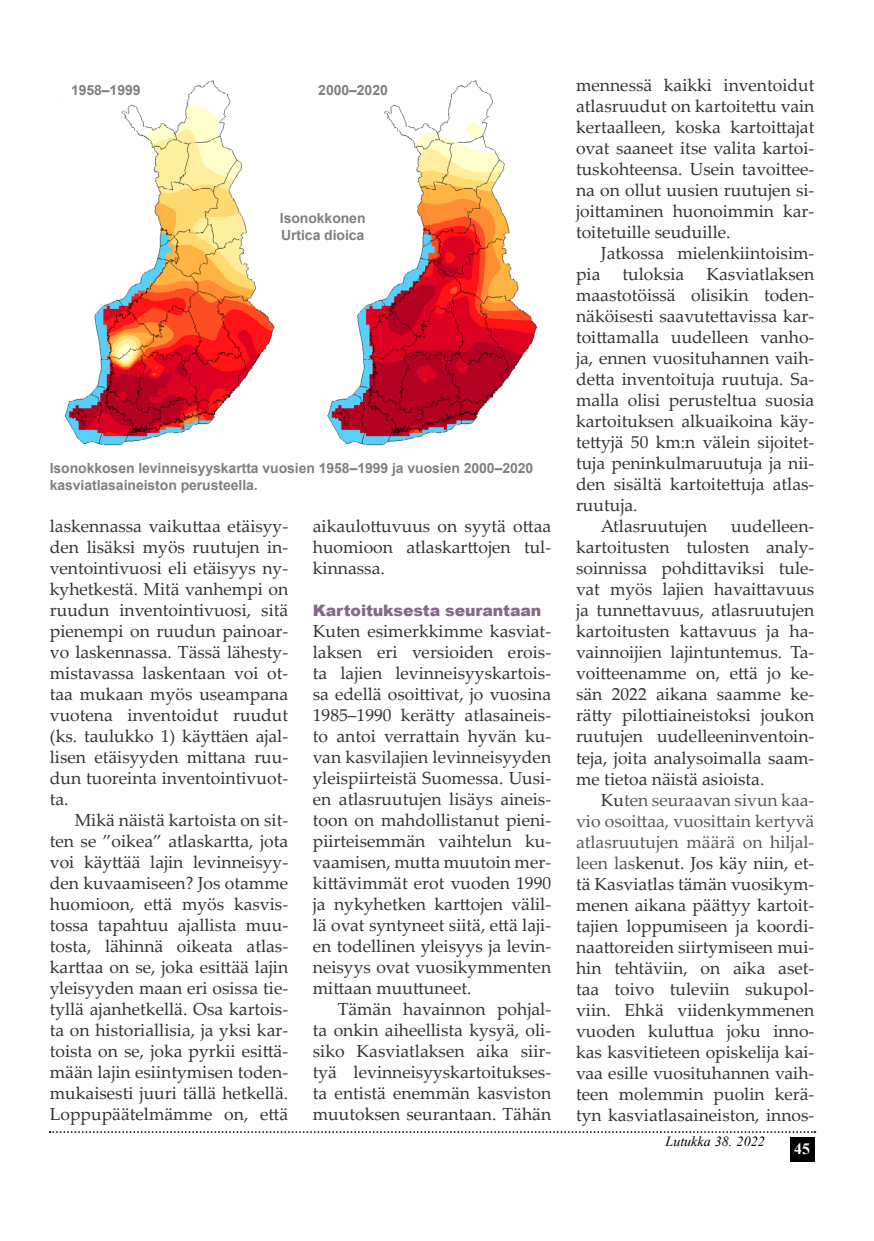
<style>
.page{position:relative;width:874px;height:1241px;background:#fff}
.page>*{position:absolute;margin:0;border:0;box-sizing:border-box;transform-origin:0 0}
.t1{font:17.5px/21px "Palatino Linotype";color:#333;text-align:justify}
.t2{font:900 15.75px "Arial";letter-spacing:-.01em;color:#876690}
.t3{font:700 15.75px "Times New Roman";color:#fff}
.t4{font:700 14px/17.5px "Arial";letter-spacing:-.005em;color:#808080}
.t5{font:italic 14px "Times New Roman";color:#000}
.s1{color:#575756}
</style>
<div class="page">
<svg style="left:50px;top:1131px;width:765px;height:1px"></svg>
<div style="left:789px;top:1136px;width:25px;height:25px;background:#000"></div>
<img style="left:64px;top:80px;width:474px;height:366px">
<p class="t4" style="left:71px;top:81px;width:71px">1958–1999</p>
<p class="t4" style="left:318px;top:81px;width:71px">2000–2020</p>
<p class="t4" style="left:280px;top:209px;width:87px">Isonokkonen<br>Urtica dioica</p>
<p class="t4" style="left:50px;top:459px;width:485px">Isonokkosen levinneisyyskartta vuosien 1958–1999 ja vuosien 2000–2020 kasviatlasaineiston perusteella.</p>
<p class="t1" style="left:50px;top:514px;width:240px">laskennassa vaikuttaa etäisyy&shy;den lisäksi myös ruutujen in&shy;ventointivuosi eli etäisyys ny&shy;kyhetkestä. Mitä vanhempi on ruudun inventointivuosi, sitä pienempi on ruudun painoar&shy;vo laskennassa. Tässä lähesty&shy;mistavassa laskentaan voi ot&shy;taa mukaan myös useampana vuotena inventoidut ruudut (ks. taulukko 1) käyttäen ajal&shy;lisen etäisyyden mittana ruu&shy;dun tuoreinta inventointivuot&shy;ta.</p>
<p class="t1" style="left:50px;top:808px;width:240px;text-indent:25px">Mikä näistä kartoista on sit&shy;ten se ”oikea” atlaskartta, jota voi käyttää lajin levinneisyy&shy;den kuvaamiseen? Jos otamme huomioon, että myös kasvis&shy;tossa tapahtuu ajallista muu&shy;tosta, lähinnä oikeata atlas&shy;karttaa on se, joka esittää lajin yleisyyden maan eri osissa tie&shy;tyllä ajanhetkellä. Osa kartois&shy;ta on historiallisia, ja yksi kar&shy;toista on se, joka pyrkii esittä&shy;mään lajin esiintymisen toden&shy;mukaisesti juuri tällä hetkellä.<br>Loppupäätelmämme on, että</p>
<p class="t1" style="left:313px;top:514px;width:240px">aikaulottuvuus on syytä ottaa huomioon atlaskarttojen tul&shy;kinnassa.</p>
<p class="t2" style="left:313px;top:598px;width:230px">Kartoituksesta seurantaan</p>
<p class="t1" style="left:313px;top:619px;width:240px">Kuten esimerkkimme kasviat&shy;laksen eri versioiden erois&shy;ta lajien levinneisyyskartois&shy;sa edellä osoittivat, jo vuosina 1985–1990 kerätty atlasaineis&shy;to antoi verrattain hyvän ku&shy;van kasvilajien levinneisyyden yleispiirteistä Suomessa. Uusi&shy;en atlasruutujen lisäys aineis&shy;toon on mahdollistanut pieni&shy;piirteisemmän vaihtelun ku&shy;vaamisen, mutta muutoin mer&shy;kittävimmät erot vuoden 1990 ja nykyhetken karttojen välil&shy;lä ovat syntyneet siitä, että laji&shy;en todellinen yleisyys ja levin&shy;neisyys ovat vuosikymmenten mittaan muuttuneet.</p>
<p class="t1" style="left:313px;top:997px;width:240px;text-indent:25px">Tämän havainnon pohjal&shy;ta onkin aiheellista kysyä, oli&shy;siko Kasviatlaksen aika siir&shy;tyä levinneisyyskartoitukses&shy;ta entistä enemmän kasviston muutoksen seurantaan. Tähän</p>
<p class="t1" style="left:575px;top:74px;width:240px">mennessä kaikki inventoidut atlasruudut on kartoitettu vain kertaalleen, koska kartoittajat ovat saaneet itse valita kartoi&shy;tuskohteensa. Usein tavoittee&shy;na on ollut uusien ruutujen si&shy;joittaminen huonoimmin kar&shy;toitetuille seuduille.</p>
<p class="t1" style="left:600px;top:242px;width:215px">Jatkossa mielenkiintoisim-</p>
<p class="t1" style="left:575px;top:263px;width:26px">pia</p>
<p class="t1" style="left:622px;top:263px;width:63px">tuloksia</p>
<p class="t1" style="left:706px;top:263px;width:109px">Kasviatlaksen</p>
<p class="t1" style="left:575px;top:284px;width:240px">maastotöissä olisikin toden-</p>
<p class="t1" style="left:575px;top:305px;width:240px">näköisesti saavutettavissa kar-</p>
<p class="t1" style="left:575px;top:326px;width:240px">toittamalla uudelleen vanho-</p>
<p class="t1" style="left:575px;top:347px;width:240px">ja, ennen vuosituhannen vaih-</p>
<p class="t1" style="left:575px;top:368px;width:240px">detta inventoituja ruutuja. Sa-</p>
<p class="t1" style="left:575px;top:389px;width:240px">malla olisi perusteltua suosia</p>
<p class="t1" style="left:575px;top:410px;width:240px">kartoituksen alkuaikoina käy-</p>
<p class="t1" style="left:575px;top:431px;width:240px">tettyjä 50 km:n välein sijoitet-</p>
<p class="t1" style="left:575px;top:452px;width:240px">tuja peninkulmaruutuja ja nii-</p>
<p class="t1" style="left:575px;top:473px;width:240px">den sisältä kartoitettuja atlas-</p>
<p class="t1" style="left:575px;top:494px;width:63px">ruutuja.</p>
<p class="t1" style="left:600px;top:515px;width:108px">Atlasruutujen</p>
<p class="t1" style="left:575px;top:515px;width:240px;text-indent:155px">uudelleen&shy;kartoitusten tulosten analy&shy;soinnissa pohdittaviksi tule&shy;vat myös lajien havaittavuus ja tunnettavuus, atlasruutujen kartoitusten kattavuus ja ha&shy;vainnoijien lajintuntemus. Ta&shy;voitteenamme on, että jo ke&shy;sän 2022 aikana saamme ke&shy;rätty pilottiaineistoksi joukon ruutujen uudelleeninventoin&shy;teja, joita analysoimalla saam&shy;me tietoa näistä asioista.</p>
<p class="t1" style="left:575px;top:788px;width:240px;text-indent:25px">Ku<span class="s1">ten seuraavan sivun kaa&shy;vio osoittaa, vuosittain kertyvä atlasruutujen määrä on hiljal&shy;leen las</span>kenut. Jos käy niin, et&shy;tä Kasviatlas tämän vuosikym&shy;menen aikana päättyy kartoit&shy;tajien loppumiseen ja koordi&shy;naattoreiden siirtymiseen mui&shy;hin tehtäviin, on aika aset&shy;taa toivo tuleviin sukupol&shy;viin. Ehkä viidenkymmenen vuoden kuluttua joku inno&shy;kas kasvitieteen opiskelija kai&shy;vaa esille vuosituhannen vaih&shy;teen molemmin puolin kerä&shy;tyn kasviatlasaineiston, innos-</p>
<p class="t5" style="left:665px;top:1131px;width:101px">Lutukka 38. 2022</p>
<p class="t3" style="left:793px;top:1136px;width:17px">45</p>
</div>
